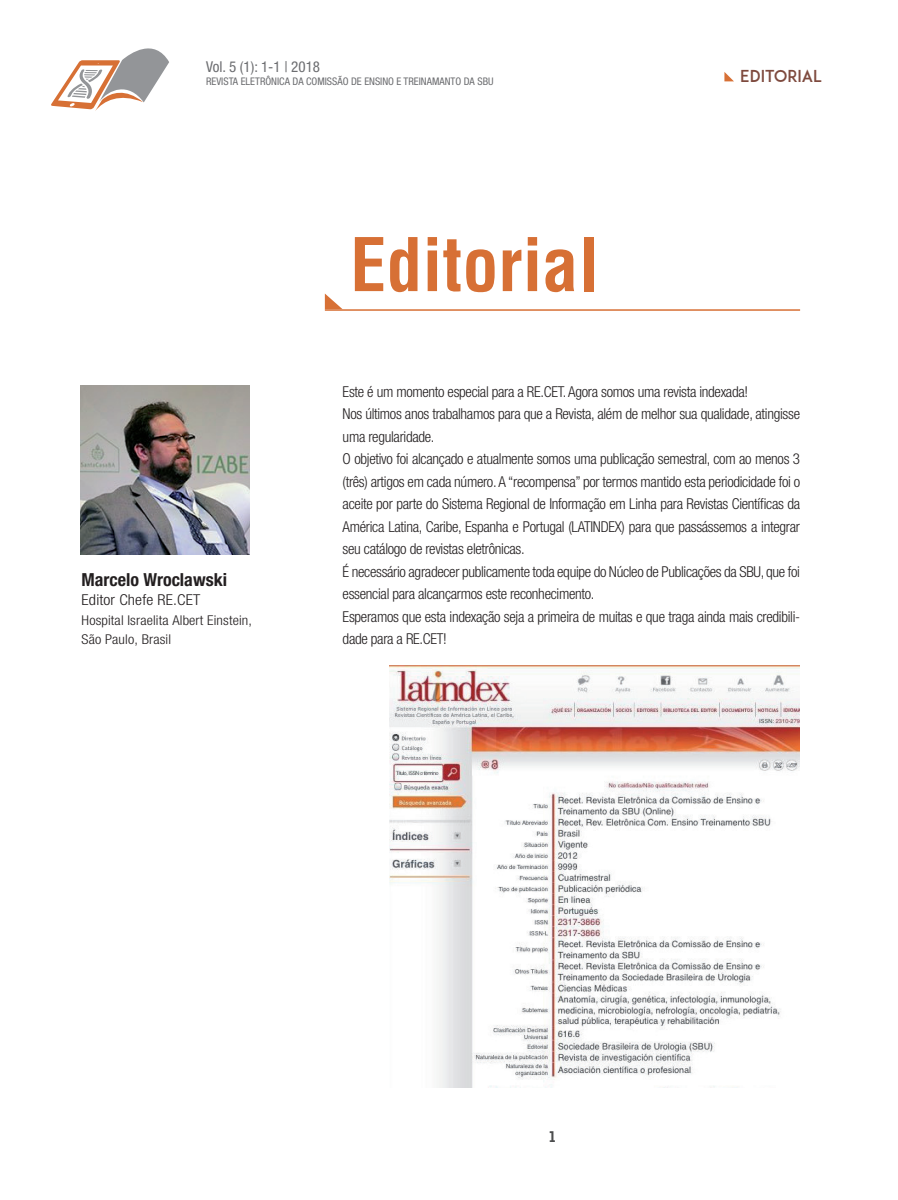
<style>
.page{position:relative;width:898px;height:1200px;background:#fff}
.page>*{position:absolute;margin:0;border:0;box-sizing:border-box;transform-origin:0 0}
.t1{font:700 condensed 72px "Helvetica";color:#d77035}
.t2{font:700 condensed 18px "Helvetica Neue";color:#231f20}
.t3{font:16.35px "ADAM.CGPRO";color:#7e4a3e}
.t4{font:700 15.3px "Nexa";color:#4b4c4d}
.t5{font:300 condensed 15px/22.5px "Helvetica Neue";letter-spacing:-.02em;color:#231f20}
.t6{font:condensed 15px "Helvetica Neue";color:#6c6d70}
.t7{font:300 condensed 15px "Helvetica Neue";letter-spacing:.01em;color:#231f20;scale:1.08 1}
.t8{font:300 condensed 13.5px/19.5px "Helvetica Neue";letter-spacing:.01em;color:#231f20;scale:1.08 1}
.t9{font:condensed 10.5px "Helvetica Neue";color:#6c6d70}
</style>
<div class="page">
<svg style="left:51px;top:48px;width:118px;height:63px"></svg>
<svg style="left:724px;top:72px;width:9px;height:9px"></svg>
<svg style="left:325px;top:293px;width:17px;height:16px"></svg>
<hr style="left:325px;top:309px;width:474px;height:2px;background:#d77035">
<img style="left:390px;top:665px;width:409px;height:421px">
<img style="left:80px;top:385px;width:169px;height:169px">
<p class="t6" style="left:206px;top:58px;width:115px">Vol. 5 (1): 1-1 | 2018</p>
<p class="t9" style="left:206px;top:75px;width:289px">REVISTA ELETRÔNICA DA COMISSÃO DE ENSINO E TREINAMANTO DA SBU</p>
<h1 class="t1" style="left:350px;top:220px;width:250px">Editorial</h1>
<p class="t3" style="left:740px;top:66px;width:83px">EDITORIAL</p>
<p class="t2" style="left:82px;top:568px;width:147px">Marcelo Wroclawski</p>
<p class="t7" style="left:82px;top:591px;width:111px">Editor Chefe RE.CET</p>
<p class="t8" style="left:82px;top:610px;width:159px">Hospital Israelita Albert Einstein,<br>São Paulo, Brasil</p>
<p class="t5" style="left:342px;top:380px;width:459px">Este é um momento especial para a RE.CET. Agora somos uma revista indexada!<br>Nos últimos anos trabalhamos para que a Revista, além de melhor sua qualidade, atingisse uma regularidade.<br>O objetivo foi alcançado e atualmente somos uma publicação semestral, com ao menos 3 (três) artigos em cada número. A “recompensa” por termos mantido esta periodicidade foi o aceite por parte do Sistema Regional de Informação em Linha para Revistas Científicas da América Latina, Caribe, Espanha e Portugal (LATINDEX) para que passássemos a integrar seu catálogo de revistas eletrônicas.<br>É necessário agradecer publicamente toda equipe do Núcleo de Publicações da SBU, que foi essencial para alcançarmos este reconhecimento.<br>Esperamos que esta indexação seja a primeira de muitas e que traga ainda mais credibili&shy;dade para a RE.CET!</p>
<p class="t4" style="left:549px;top:1127px;width:7px">1</p>
</div>
